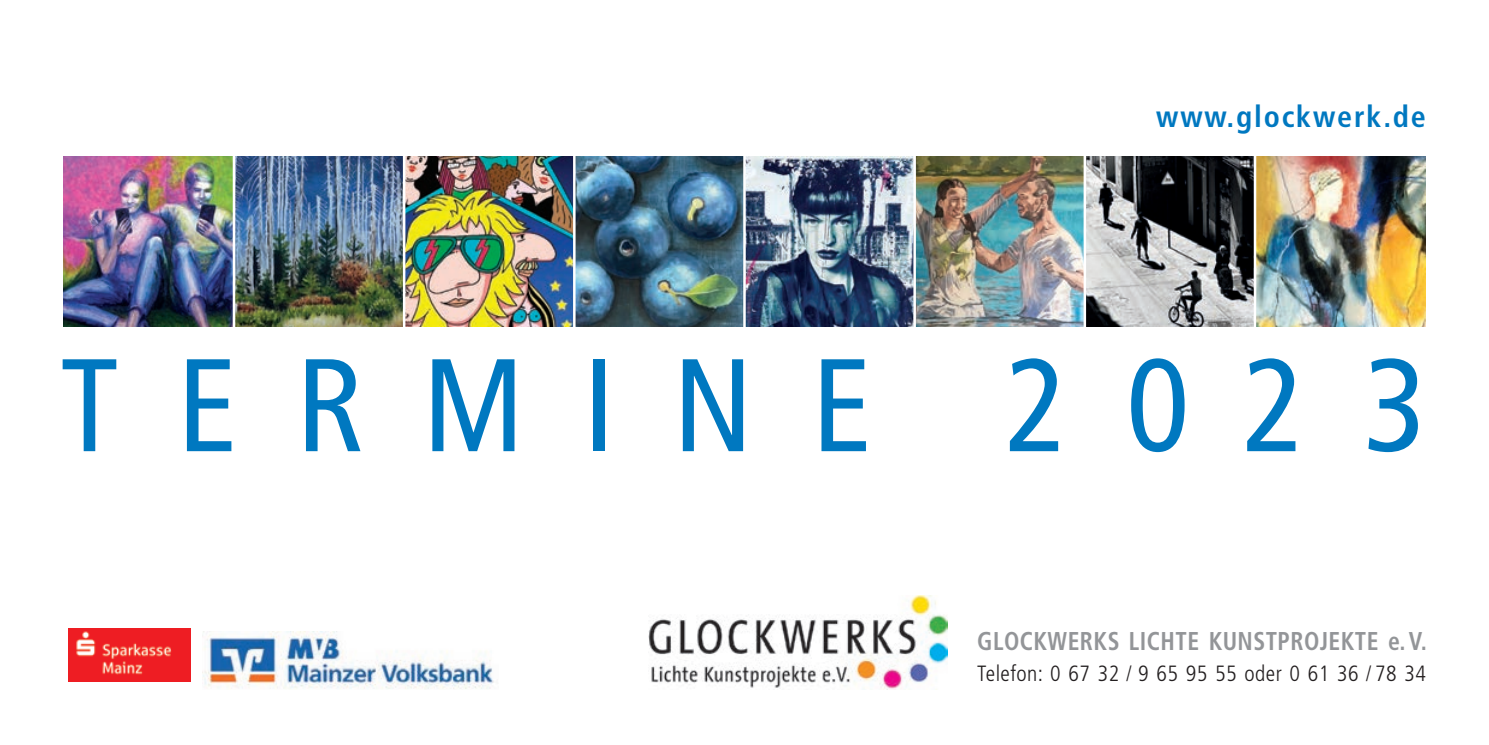
<style>
.page{position:relative;width:1489px;height:745px;background:#fff}
.page>*{position:absolute;margin:0;border:0;box-sizing:border-box;transform-origin:0 0}
.t1{font:condensed 131.5px "Frutiger";letter-spacing:.44em;color:#0078c0}
.t2{font:700 condensed 30px "Frutiger";letter-spacing:.06em;color:#0078c0}
.t3{font:700 condensed 25.75px "Frutiger";letter-spacing:.02em;color:#939598;scale:.92 1}
.t4{font:300 condensed 22px "Frutiger";letter-spacing:.02em;color:#231f20}
</style>
<div class="page">
<img style="left:1256px;top:156px;width:168px;height:170px">
<img style="left:235px;top:156px;width:168px;height:170px">
<img style="left:745px;top:156px;width:168px;height:170px">
<img style="left:64px;top:156px;width:169px;height:170px">
<img style="left:405px;top:156px;width:168px;height:170px">
<img style="left:915px;top:156px;width:168px;height:170px">
<svg style="left:1086px;top:156px;width:167px;height:170px;background:#6f7173"></svg>
<img style="left:575px;top:156px;width:168px;height:170px">
<img style="left:648px;top:595px;width:299px;height:94px">
<img style="left:68px;top:628px;width:122px;height:52px">
<img style="left:203px;top:631px;width:291px;height:58px">
<h2 class="t2" style="left:1156px;top:99px;width:271px">www.glockwerk.de</h2>
<h1 class="t1" style="left:60px;top:328px;width:1367px">TERMINE 2023</h1>
<p class="t3" style="left:977px;top:625px;width:490px">GLOCKWERKS LICHTE KUNSTPROJEKTE e.V.</p>
<p class="t4" style="left:977px;top:660px;width:450px">Telefon: 0 67 32 / 9 65 95 55 oder 0 61 36 / 78 34</p>
</div>
